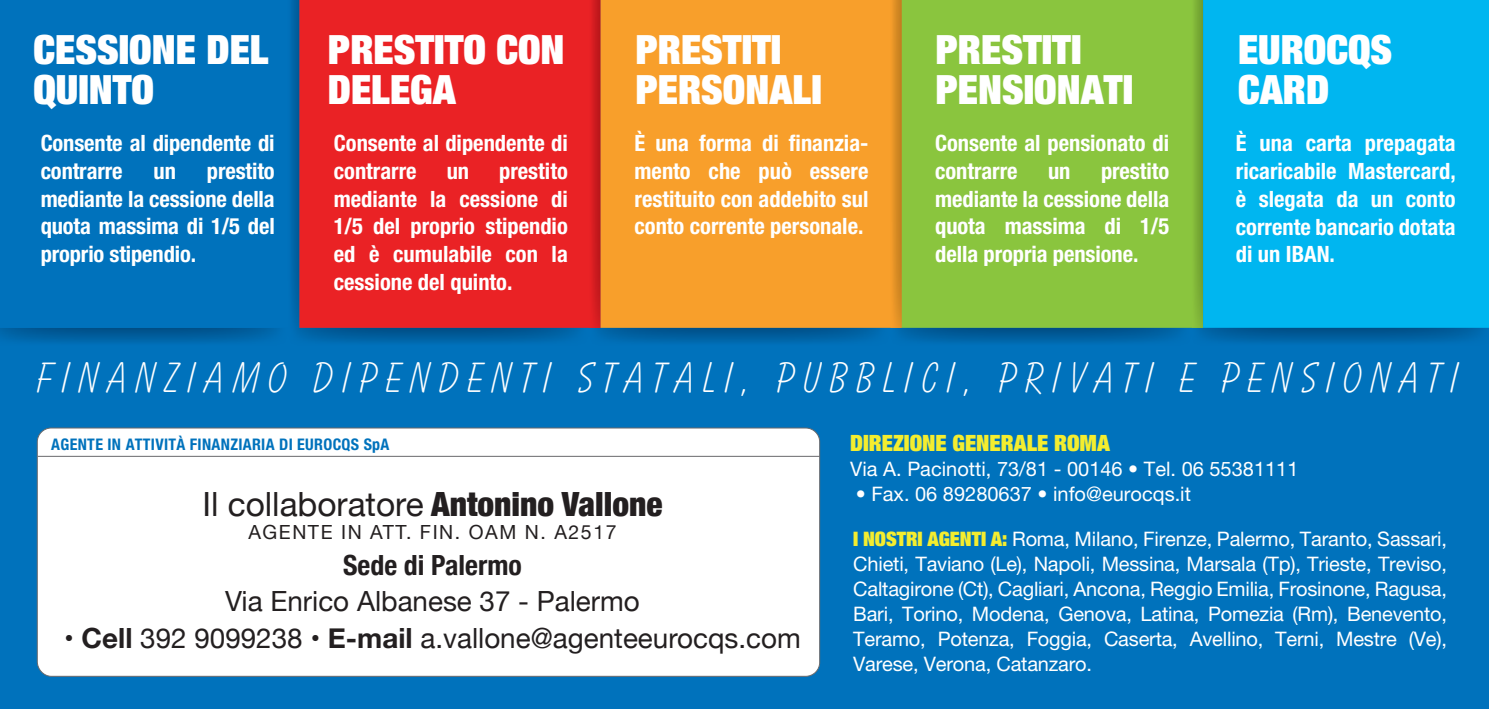
<style>
.page{position:relative;width:1489px;height:709px;background:#fff}
.page>*{position:absolute;margin:0;border:0;box-sizing:border-box;transform-origin:0 0}
.t1{font:300 43.5px "Balloon BT";letter-spacing:.18em;color:#fff}
.t2{font:900 expanded 40.5px/40.5px "Helvetica Neue";color:#fff}
.t3{font:33.25px "Helvetica Neue";color:#231f20}
.t4{font:27.75px "Helvetica Neue";color:#231f20}
.t5{font:700 condensed 27.75px "Helvetica Neue";color:#231f20}
.t6{font:700 condensed 22.5px/27.8px "Helvetica Neue";color:#fff;text-align:justify}
.t7{font:900 expanded 22.5px "Helvetica Neue";color:#f4ed2f}
.t8{font:20px/25px "Helvetica Neue";color:#fff;text-align:justify}
.t9{font:19.5px "Helvetica Neue";letter-spacing:.08em;color:#231f20}
.t10{font:700 condensed 16px "Helvetica Neue";letter-spacing:.02em;color:#0072bc}
.s1{font-weight:900;font-stretch:condensed}
.s2{font-weight:700}
.s3{font-weight:900;font-stretch:expanded;color:#f4ed2f}
</style>
<div class="page">
<div style="left:0;top:0;width:1488px;height:709px;background:#0072bc"></div>
<div style="left:37px;top:428px;width:782px;height:248px;background:#fff;border-radius:14px"></div>
<div style="left:37px;top:428px;width:783px;height:248px;border:1px solid #69696c;border-radius:14px"></div>
<hr style="left:38px;top:456px;width:781px;height:1px;background:#69696c">
<div style="left:299px;top:0;width:301px;height:328px;background:#ea2225"></div>
<img style="left:589px;top:0;width:11px;height:328px">
<div style="left:600px;top:0;width:301px;height:328px;background:#f89f2b"></div>
<img style="left:890px;top:0;width:11px;height:328px">
<div style="left:901px;top:0;width:301px;height:328px;background:#8ac53e"></div>
<img style="left:1191px;top:0;width:11px;height:328px">
<div style="left:1202px;top:0;width:286px;height:328px;background:#00b6f0"></div>
<h2 class="t2" style="left:33px;top:28px;width:236px">CESSIONE DEL<br>QUINTO</h2>
<p class="t6" style="left:41px;top:129px;width:235px">Consente al dipendente di contrarre</p>
<p class="t6" style="left:41px;top:157px;width:235px;text-indent:166px">prestito mediante la cessione della quota massima di 1/5 del proprio stipendio.</p>
<p class="t6" style="left:153px;top:157px;width:24px">un</p>
<h2 class="t2" style="left:328px;top:28px;width:238px">PRESTITO CON<br>DELEGA</h2>
<h2 class="t2" style="left:635px;top:28px;width:188px">PRESTITI<br>PERSONALI</h2>
<h2 class="t2" style="left:935px;top:28px;width:199px">PRESTITI<br>PENSIONATI</h2>
<h2 class="t2" style="left:1237px;top:28px;width:156px">EUROCQS<br>CARD</h2>
<p class="t6" style="left:334px;top:129px;width:235px">Consente al dipendente di contrarre</p>
<p class="t6" style="left:334px;top:157px;width:235px;text-indent:165px">prestito mediante la cessione di 1/5 del proprio stipendio ed è cumulabile con la cessione del quinto.</p>
<p class="t6" style="left:446px;top:157px;width:24px">un</p>
<p class="t6" style="left:634px;top:129px;width:235px">È una forma di finanzia&shy;mento che può essere restituito con addebito sul conto corrente personale.</p>
<p class="t6" style="left:935px;top:129px;width:235px">Consente al pensionato di contrarre</p>
<p class="t6" style="left:935px;top:157px;width:235px;text-indent:166px">prestito mediante la cessione della quota massima di 1/5 della propria pensione.</p>
<p class="t6" style="left:1047px;top:157px;width:24px">un</p>
<p class="t6" style="left:1235px;top:129px;width:221px">È una carta prepagata ricaricabile Mastercard, è slegata da un conto corrente bancario dotata di un IBAN.</p>
<h1 class="t1" style="left:37px;top:352px;width:1423px">FINANZIAMO DIPENDENTI STATALI, PUBBLICI, PRIVATI E PENSIONATI</h1>
<p class="t10" style="left:51px;top:434px;width:340px">AGENTE IN ATTIVITÀ FINANZIARIA DI EUROCQS SpA</p>
<h3 class="t3" style="left:202px;top:480px;width:461px">Il collaboratore <span class="s1">Antonino Vallone</span></h3>
<p class="t9" style="left:248px;top:518px;width:369px">AGENTE IN ATT. FIN. OAM N. A2517</p>
<p class="t5" style="left:343px;top:542px;width:180px">Sede di Palermo</p>
<p class="t4" style="left:225px;top:581px;width:416px">Via Enrico Albanese 37 - Palermo</p>
<p class="t4" style="left:64px;top:617px;width:738px"><span class="s2">• Cell</span> 392 9099238 • <span class="s2">E-mail</span> a.vallone@agenteeurocqs.com</p>
<p class="t7" style="left:850px;top:429px;width:261px">DIREZIONE GENERALE ROMA</p>
<p class="t8" style="left:850px;top:456px;width:449px">Via A. Pacinotti, 73/81 - 00146 • Tel. 06 55381111</p>
<p class="t8" style="left:855px;top:481px;width:336px">• Fax. 06 89280637 • info@eurocqs.it</p>
<p class="t8" style="left:853px;top:526px;width:595px"><span class="s3">I NOSTRI AGENTI A:</span> Roma, Milano, Firenze, Palermo, Taranto, Sassari, Chieti, Taviano (Le), Napoli, Messina, Marsala (Tp), Trieste, Treviso, Caltagirone (Ct), Cagliari, Ancona, Reggio Emilia, Frosinone, Ragusa, Bari, Torino, Modena, Genova, Latina, Pomezia (Rm), Benevento, Teramo, Potenza, Foggia, Caserta, Avellino, Terni, Mestre (Ve), Varese, Verona, Catanzaro.</p>
</div>
